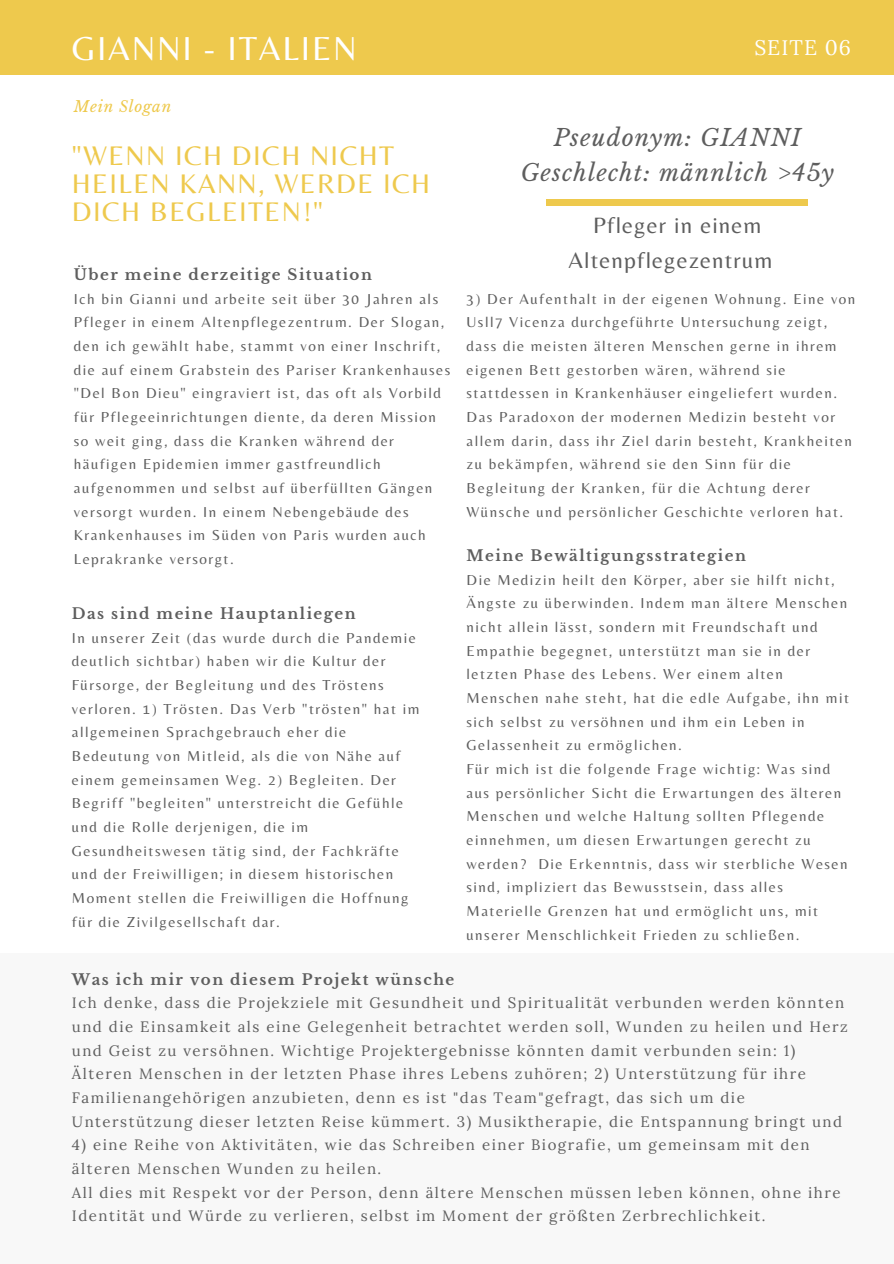
<style>
.page{position:relative;width:894px;height:1264px;background:#fff}
.page>*{position:absolute;margin:0;border:0;box-sizing:border-box;transform-origin:0 0}
.t1{font:34.5px "Belleza";letter-spacing:.05em;color:#fff}
.t2{font:28.05px/28.2px "Belleza";letter-spacing:.05em;color:#eec94d}
.t3{font:italic 23.1px/35px "Libre Baskerville";letter-spacing:.05em;color:#5e5e5e;text-align:center}
.t4{font:23.1px/35px "Belleza";letter-spacing:.05em;color:#5e5e5e;text-align:center}
.t5{font:21px "Lora";letter-spacing:.05em;color:#fff}
.t6{font:italic 15.15px "Libre Baskerville";letter-spacing:.05em;color:#eec94d}
.t7{font:15px/23.7px "Belleza";letter-spacing:.1em;color:#5e5e5e}
.t8{font:15px/23.7px "Lora";letter-spacing:.1em;color:#5e5e5e}
.t9{font:700 15px "Libre Baskerville";letter-spacing:.1em;color:#5e5e5e}
</style>
<div class="page">
<div style="left:0;top:0;width:893px;height:75px;background:#eec94d"></div>
<div style="left:546px;top:199px;width:261px;height:6px;background:#eec94d"></div>
<div style="left:0;top:953px;width:893px;height:310px;background:#f8f8f8"></div>
<h1 class="t1" style="left:72px;top:28px;width:286px">GIANNI - ITALIEN</h1>
<h3 class="t5" style="left:754px;top:32px;width:98px">SEITE 06</h3>
<p class="t6" style="left:74px;top:97px;width:99px">Mein Slogan</p>
<h2 class="t2" style="left:72px;top:141px;width:359px">"WENN ICH DICH NICHT<br>HEILEN KANN, WERDE ICH<br>DICH BEGLEITEN!"</h2>
<p class="t9" style="left:74px;top:265px;width:299px">Über meine derzeitige Situation</p>
<p class="t7" style="left:74px;top:286px;width:378px">Ich bin Gianni und arbeite seit über 30 Jahren als Pfleger in einem Altenpflegezentrum. Der Slogan, den ich gewählt habe, stammt von einer Inschrift, die auf einem Grabstein des Pariser Krankenhauses "Del Bon Dieu" eingraviert ist, das oft als Vorbild für Pflegeeinrichtungen diente, da deren Mission so weit ging, dass die Kranken während der häufigen Epidemien immer gastfreundlich aufgenommen und selbst auf überfüllten Gängen versorgt wurden. In einem Nebengebäude des Krankenhauses im Süden von Paris wurden auch Leprakranke versorgt.</p>
<p class="t9" style="left:72px;top:604px;width:285px">Das sind meine Hauptanliegen</p>
<p class="t7" style="left:72px;top:625px;width:349px">In unserer Zeit (das wurde durch die Pandemie deutlich sichtbar) haben wir die Kultur der Fürsorge, der Begleitung und des Tröstens verloren. 1) Trösten. Das Verb "trösten" hat im allgemeinen Sprachgebrauch eher die Bedeutung von Mitleid, als die von Nähe auf einem gemeinsamen Weg. 2) Begleiten. Der Begriff "begleiten" unterstreicht die Gefühle und die Rolle derjenigen, die im Gesundheitswesen tätig sind, der Fachkräfte und der Freiwilligen; in diesem historischen Moment stellen die Freiwilligen die Hoffnung für die Zivilgesellschaft dar.</p>
<h3 class="t3" style="left:520px;top:121px;width:314px">Pseudonym: GIANNI<br>Geschlecht: männlich &gt;45y</h3>
<h3 class="t4" style="left:568px;top:208px;width:205px">Pfleger in einem<br>Altenpflegezentrum</h3>
<p class="t7" style="left:466px;top:286px;width:390px">3) Der Aufenthalt in der eigenen Wohnung. Eine von Usll7 Vicenza durchgeführte Untersuchung zeigt, dass die meisten älteren Menschen gerne in ihrem eigenen Bett gestorben wären, während sie stattdessen in Krankenhäuser eingeliefert wurden.<br>Das Paradoxon der modernen Medizin besteht vor allem darin, dass ihr Ziel darin besteht, Krankheiten zu bekämpfen, während sie den Sinn für die Begleitung der Kranken, für die Achtung derer Wünsche und persönlicher Geschichte verloren hat.</p>
<p class="t9" style="left:466px;top:546px;width:281px">Meine Bewältigungsstrategien</p>
<p class="t7" style="left:466px;top:567px;width:384px">Die Medizin heilt den Körper, aber sie hilft nicht, Ängste zu überwinden. Indem man ältere Menschen nicht allein lässt, sondern mit Freundschaft und Empathie begegnet, unterstützt man sie in der letzten Phase des Lebens. Wer einem alten Menschen nahe steht, hat die edle Aufgabe, ihn mit sich selbst zu versöhnen und ihm ein Leben in Gelassenheit zu ermöglichen.<br>Für mich ist die folgende Frage wichtig: Was sind aus persönlicher Sicht die Erwartungen des älteren Menschen und welche Haltung sollten Pflegende einnehmen, um diesen Erwartungen gerecht zu werden? Die Erkenntnis, dass wir sterbliche Wesen sind, impliziert das Bewusstsein, dass alles Materielle Grenzen hat und ermöglicht uns, mit unserer Menschlichkeit Frieden zu schließen.</p>
<p class="t9" style="left:72px;top:970px;width:384px">Was ich mir von diesem Projekt wünsche</p>
<p class="t8" style="left:72px;top:990px;width:777px">Ich denke, dass die Projekziele mit Gesundheit und Spiritualität verbunden werden könnten und die Einsamkeit als eine Gelegenheit betrachtet werden soll, Wunden zu heilen und Herz und Geist zu versöhnen. Wichtige Projektergebnisse könnten damit verbunden sein: 1)<br>Älteren Menschen in der letzten Phase ihres Lebens zuhören; 2) Unterstützung für ihre Familienangehörigen anzubieten, denn es ist "das Team"gefragt, das sich um die Unterstützung dieser letzten Reise kümmert. 3) Musiktherapie, die Entspannung bringt und</p>
<p class="t8" style="left:72px;top:1131px;width:769px">4) eine Reihe von Aktivitäten, wie das Schreiben einer Biografie, um gemeinsam mit den älteren Menschen Wunden zu heilen.<br>All dies mit Respekt vor der Person, denn ältere Menschen müssen leben können, ohne ihre Identität und Würde zu verlieren, selbst im Moment der größten Zerbrechlichkeit.</p>
</div>
